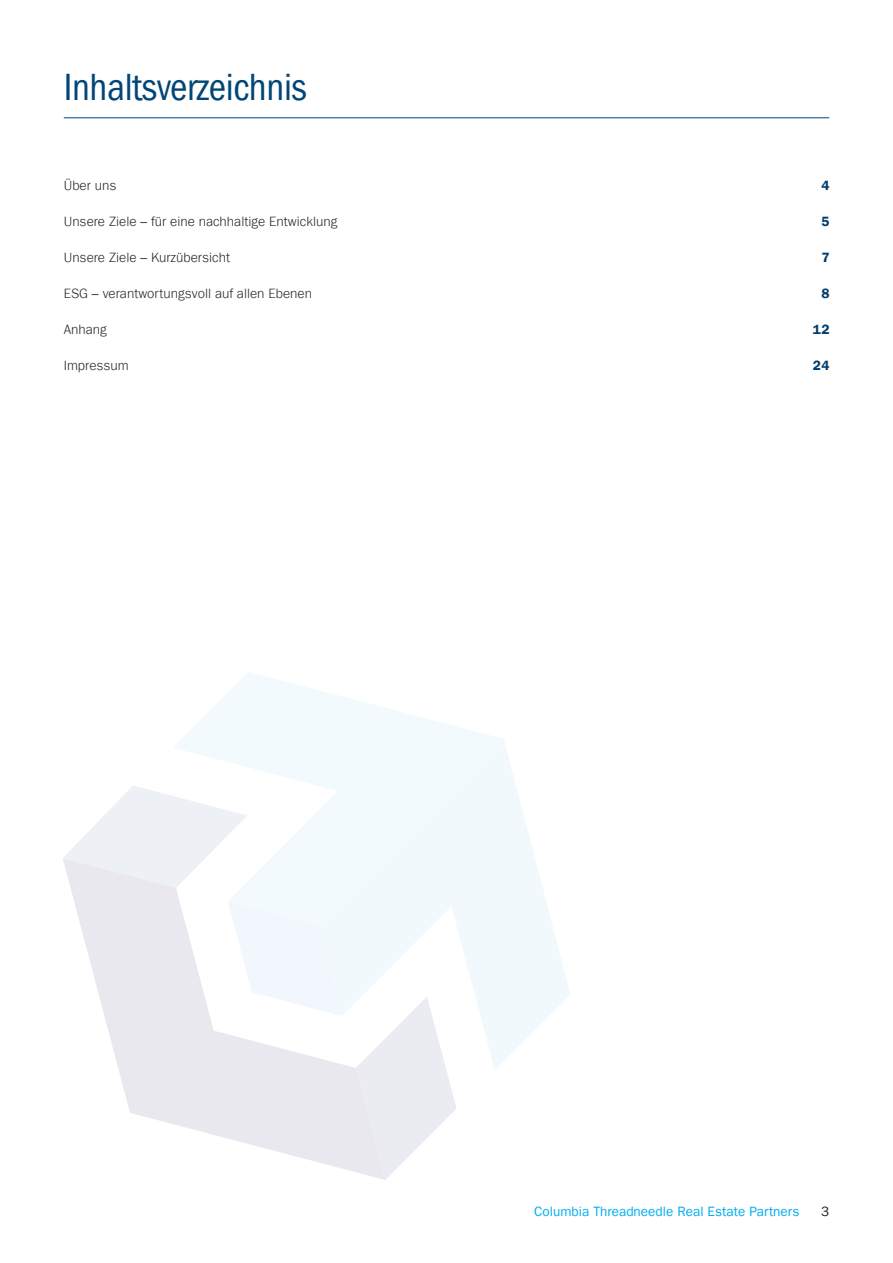
<style>
.page{position:relative;width:893px;height:1263px;background:#fff}
.page>*{position:absolute;margin:0;border:0;box-sizing:border-box;transform-origin:0 0}
.t1{font:condensed 39px "ITC Frank Goth For AMPF";letter-spacing:-.01em;color:#004677}
.t2{font:300 13.5px "ITC Frank Goth For AMPF";color:#231f20}
.t3{font:13.5px "ITC Frank Goth For AMPF";color:#00aeef}
.t4{font:700 13.5px "ITC Frank Goth For AMPF Dm";color:#003d6d}
.t5{font:13.5px "ITC Frank Goth For AMPF";color:#231f20}
.s1{font-weight:400}
</style>
<div class="page">
<hr style="left:64px;top:117px;width:765px;height:1px;background:#004677">
<svg style="left:385px;top:1070px;width:71px;height:110px"></svg>
<svg style="left:385px;top:742px;width:185px;height:328px"></svg>
<svg style="left:63px;top:786px;width:110px;height:72px"></svg>
<svg style="left:63px;top:858px;width:322px;height:322px;fill:#e8e8ee"></svg>
<svg style="left:228px;top:925px;width:114px;height:91px"></svg>
<svg style="left:173px;top:672px;width:331px;height:253px;fill:#f2fafd"></svg>
<h1 class="t1" style="left:64px;top:65px;width:245px">Inhaltsverzeichnis</h1>
<p class="t2" style="left:64px;top:178px;width:54px">Über uns</p>
<p class="t2" style="left:64px;top:214px;width:275px">Unsere Ziele <span class="s1">–</span> für eine nachhaltige Entwicklung</p>
<p class="t2" style="left:64px;top:250px;width:168px">Unsere Ziele <span class="s1">–</span> Kurzübersicht</p>
<p class="t2" style="left:64px;top:286px;width:250px">ESG <span class="s1">–</span> verantwortungsvoll auf allen Ebenen</p>
<p class="t2" style="left:64px;top:322px;width:45px">Anhang</p>
<p class="t2" style="left:64px;top:358px;width:67px">Impressum</p>
<p class="t4" style="left:821px;top:177px;width:10px">4</p>
<p class="t4" style="left:821px;top:213px;width:10px">5</p>
<p class="t4" style="left:821px;top:249px;width:10px">7</p>
<p class="t4" style="left:821px;top:285px;width:10px">8</p>
<p class="t4" style="left:813px;top:321px;width:18px">12</p>
<p class="t4" style="left:813px;top:357px;width:18px">24</p>
<p class="t3" style="left:534px;top:1203px;width:267px">Columbia Threadneedle Real Estate Partners</p>
<p class="t5" style="left:821px;top:1203px;width:10px">3</p>
</div>
